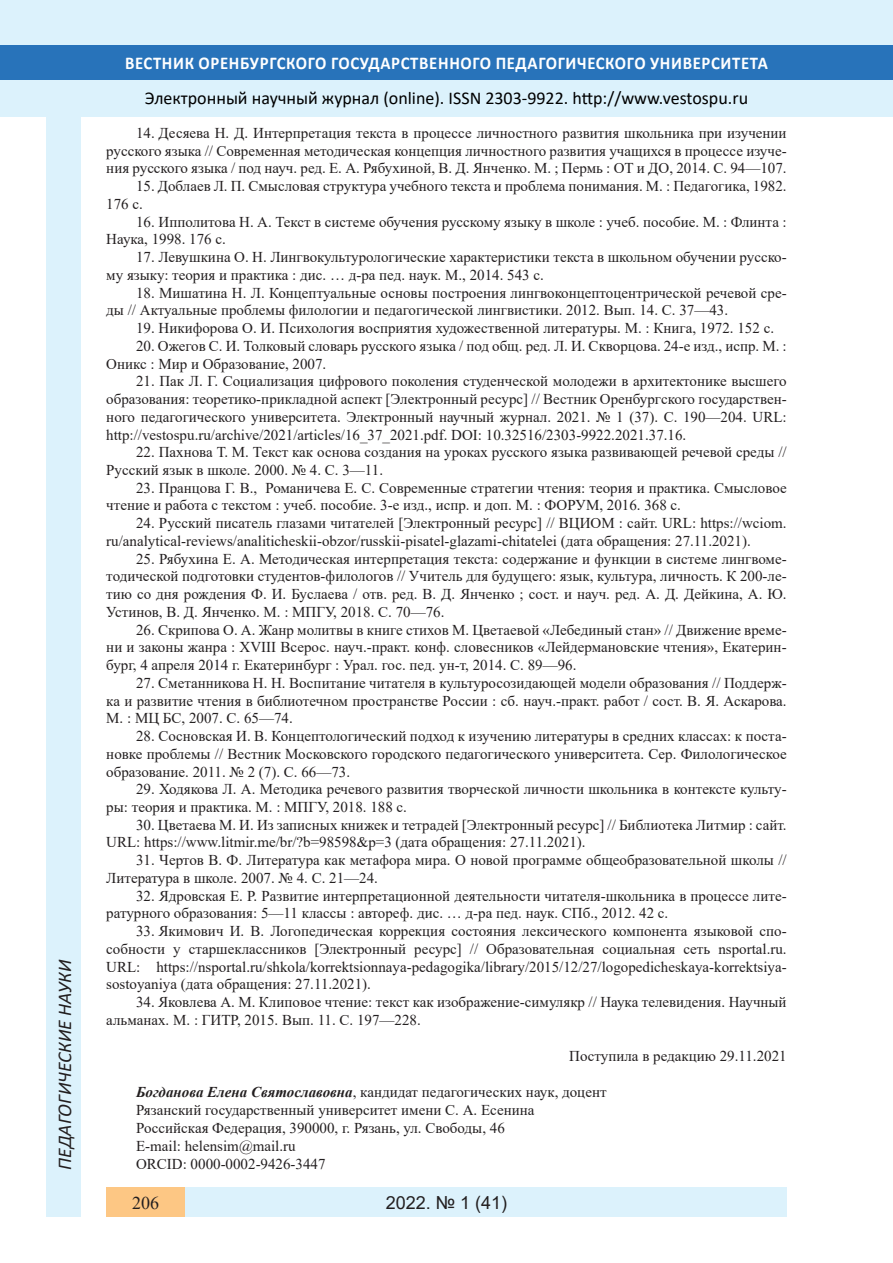
<style>
.page{position:relative;width:893px;height:1263px;background:#fff}
.page>*{position:absolute;margin:0;border:0;box-sizing:border-box;transform-origin:0 0}
.t1{font:italic 19.5px "Calibri";color:#231f20}
.t2{font:18px "Calibri";color:#000}
.t3{font:700 18px "Calibri";letter-spacing:.04em;color:#fff;scale:.93 1}
.t4{font:18px "Arial";color:#231f20}
.t5{font:700 18px "Book Antiqua";color:#231f20}
.t6{font:18px "Times New Roman";color:#231f20}
.литература{font:15px/17.7px "Times New Roman";color:#231f20}
.s1{font-weight:700;font-style:italic}
</style>
<div class="page">
<div style="left:0;top:0;width:893px;height:116px;background:#dcf2fc"></div>
<div style="left:0;top:45px;width:893px;height:34px;background:#2873ba"></div>
<div style="left:106px;top:1188px;width:681px;height:29px;background:#dcf2fc"></div>
<div style="left:106px;top:1188px;width:79px;height:29px;background:#fdc784"></div>
<div style="left:47px;top:116px;width:34px;height:1101px;background:#dcf2fc"></div>
<h1 class="t1" style="left:51px;top:1179px;width:279px;rotate:-90deg">03.00.00 Б ОЛОГИЧЕСКИЕ НАУКИ</h1>
<h1 class="t1" style="left:51px;top:1170px;width:211px;rotate:-90deg">ПЕДАГОГИЧЕСКИЕ НАУКИ</h1>
<p class="t3" style="left:125px;top:50px;width:693px">ВЕСТНИК ОРЕНБУРГСКОГО ГОСУДАРСТВЕННОГО ПЕДАГОГИЧЕСКОГО УНИВЕРСИТЕТА</p>
<p class="t2" style="left:145px;top:85px;width:605px">Электронный научный журнал (online). ISSN 2303-9922. http://www.vestospu.ru</p>
<p class="t2" style="left:388px;top:85px;width:13px">O</p>
<p class="t2" style="left:583px;top:85px;width:13px">t</p>
<p class="литература" style="left:106px;top:124px;width:682px;text-align:justify;text-indent:30px">14. Десяева Н. Д. Интерпретация текста в процессе личностного развития школьника при изучении русского языка // Современная методическая концепция личностного развития учащихся в процессе изуче&shy;ния русского языка / под науч. ред. Е. А. Рябухиной, В. Д. Янченко. М. ; Пермь : ОТ и ДО, 2014. С. 94—107.</p>
<p class="литература" style="left:106px;top:177px;width:682px;text-indent:30px">15. Доблаев Л. П. Смысловая структура учебного текста и проблема понимания. М. : Педагогика, 1982.<br>176 с.</p>
<p class="литература" style="left:106px;top:212px;width:682px;text-indent:30px">16. Ипполитова Н. А. Текст в системе обучения русскому языку в школе : учеб. пособие. М. : Флинта :<br>Наука, 1998. 176 с.</p>
<p class="литература" style="left:106px;top:248px;width:682px;text-indent:30px">17. Левушкина О. Н. Лингвокультурологические характеристики текста в школьном обучении русско&shy;му языку: теория и практика : дис. … д-ра пед. наук. М., 2014. 543 с.</p>
<p class="литература" style="left:106px;top:283px;width:682px;text-indent:30px">18. Мишатина Н. Л. Концептуальные основы построения лингвоконцептоцентрической речевой сре&shy;ды // Актуальные проблемы филологии и педагогической лингвистики. 2012. Вып. 14. С. 37—43.</p>
<p class="литература" style="left:136px;top:319px;width:639px">19. Никифорова О. И. Психология восприятия художественной литературы. М. : Книга, 1972. 152 с.</p>
<p class="литература" style="left:106px;top:336px;width:682px;text-indent:30px">20. Ожегов С. И. Толковый словарь русского языка / под общ. ред. Л. И. Скворцова. 24-е изд., испр. М. :<br>Оникс : Мир и Образование, 2007.</p>
<p class="литература" style="left:106px;top:372px;width:682px;text-align:justify;text-indent:30px">21. Пак Л. Г. Социализация цифрового поколения студенческой молодежи в архитектонике высшего образования: теоретико-прикладной аспект [Электронный ресурс] // Вестник Оренбургского государствен&shy;ного педагогического университета. Электронный научный журнал. 2021. № 1 (37). С. 190—204. URL: http://vestospu.ru/archive/2021/articles/16_37_2021.pdf. DOI: 10.32516/2303-9922.2021.37.16.</p>
<p class="литература" style="left:106px;top:443px;width:682px;text-indent:30px">22. Пахнова Т. М. Текст как основа создания на уроках русского языка развивающей речевой среды //<br>Русский язык в школе. 2000. № 4. С. 3—11.</p>
<p class="литература" style="left:106px;top:478px;width:682px;text-indent:30px">23. Пранцова Г. В., Романичева Е. С. Современные стратегии чтения: теория и практика. Смысловое чтение и работа с текстом : учеб. пособие. 3-е изд., испр. и доп. М. : ФОРУМ, 2016. 368 с.</p>
<p class="литература" style="left:106px;top:514px;width:682px;text-indent:30px">24. Русский писатель глазами читателей [Электронный ресурс] // ВЦИОМ : сайт. URL: https://wciom. ru/analytical-reviews/analiticheskii-obzor/russkii-pisatel-glazami-chitatelei (дата обращения: 27.11.2021).</p>
<p class="литература" style="left:106px;top:549px;width:682px;text-align:justify;text-indent:30px">25. Рябухина Е. А. Методическая интерпретация текста: содержание и функции в системе лингвоме&shy;тодической подготовки студентов-филологов // Учитель для будущего: язык, культура, личность. К 200-ле&shy;тию со дня рождения Ф. И. Буслаева / отв. ред. В. Д. Янченко ; сост. и науч. ред. А. Д. Дейкина, А. Ю.<br>Устинов, В. Д. Янченко. М. : МПГУ, 2018. С. 70—76.</p>
<p class="литература" style="left:106px;top:620px;width:682px;text-align:justify;text-indent:30px">26. Скрипова О. А. Жанр молитвы в книге стихов М. Цветаевой «Лебединый стан» // Движение време&shy;ни и законы жанра : XVIII Всерос. науч.-практ. конф. словесников «Лейдермановские чтения», Екатерин&shy;бург, 4 апреля 2014 г. Екатеринбург : Урал. гос. пед. ун-т, 2014. С. 89—96.</p>
<p class="литература" style="left:106px;top:673px;width:682px;text-align:justify;text-indent:30px">27. Сметанникова Н. Н. Воспитание читателя в культуросозидающей модели образования // Поддерж&shy;ка и развитие чтения в библиотечном пространстве России : сб. науч.-практ. работ / сост. В. Я. Аскарова.<br>М. : МЦ БС, 2007. С. 65—74.</p>
<p class="литература" style="left:106px;top:727px;width:682px;text-align:justify;text-indent:30px">28. Сосновская И. В. Концептологический подход к изучению литературы в средних классах: к поста&shy;новке проблемы // Вестник Московского городского педагогического университета. Сер. Филологическое образование. 2011. № 2 (7). С. 66—73.</p>
<p class="литература" style="left:106px;top:780px;width:682px;text-indent:30px">29. Ходякова Л. А. Методика речевого развития творческой личности школьника в контексте культу&shy;ры: теория и практика. М. : МПГУ, 2018. 188 с.</p>
<p class="литература" style="left:106px;top:815px;width:682px;text-indent:30px">30. Цветаева М. И. Из записных книжек и тетрадей [Электронный ресурс] // Библиотека Литмир : сайт.<br>URL: https://www.litmir.me/br/?b=98598&amp;p=3 (дата обращения: 27.11.2021).</p>
<p class="литература" style="left:106px;top:851px;width:682px;text-indent:30px">31. Чертов В. Ф. Литература как метафора мира. О новой программе общеобразовательной школы //<br>Литература в школе. 2007. № 4. С. 21—24.</p>
<p class="литература" style="left:106px;top:886px;width:682px;text-indent:30px">32. Ядровская Е. Р. Развитие интерпретационной деятельности читателя-школьника в процессе лите&shy;ратурного образования: 5—11 классы : автореф. дис. … д-ра пед. наук. СПб., 2012. 42 с.</p>
<p class="литература" style="left:106px;top:922px;width:682px;text-align:justify;text-indent:30px">33. Якимович И. В. Логопедическая коррекция состояния лексического компонента языковой спо&shy;собности у старшеклассников [Электронный ресурс] // Образовательная социальная сеть nsportal.ru.<br>URL: https://nsportal.ru/shkola/korrektsionnaya-pedagogika/library/2015/12/27/logopedicheskaya-korrektsiya&shy;sostoyaniya (дата обращения: 27.11.2021).</p>
<p class="литература" style="left:106px;top:992px;width:682px;text-indent:30px">34. Яковлева А. М. Клиповое чтение: текст как изображение-симулякр // Наука телевидения. Научный альманах. М. : ГИТР, 2015. Вып. 11. С. 197—228.</p>
<p class="литература" style="left:569px;top:1047px;width:219px">Поступила в редакцию 29.11.2021</p>
<p class="литература" style="left:136px;top:1083px;width:472px"><span class="s1">Богданова Елена Святославовна</span>, кандидат педагогических наук, доцент</p>
<p class="литература" style="left:136px;top:1101px;width:400px">Рязанский государственный университет имени С. А. Есенина</p>
<p class="литература" style="left:136px;top:1119px;width:370px">Российская Федерация, 390000, г. Рязань, ул. Свободы, 46</p>
<p class="литература" style="left:136px;top:1137px;width:161px">E-mail: helensim@mail.ru</p>
<p class="литература" style="left:136px;top:1155px;width:191px">ORCID: 0000-0002-9426-3447</p>
<p class="t6" style="left:132px;top:1190px;width:28px">206</p>
<p class="t5" style="left:390px;top:1190px;width:37px">2018</p>
<p class="t5" style="left:460px;top:1190px;width:45px">2 26)</p>
<p class="t4" style="left:386px;top:1190px;width:123px">2022. № 1 (41)</p>
</div>
